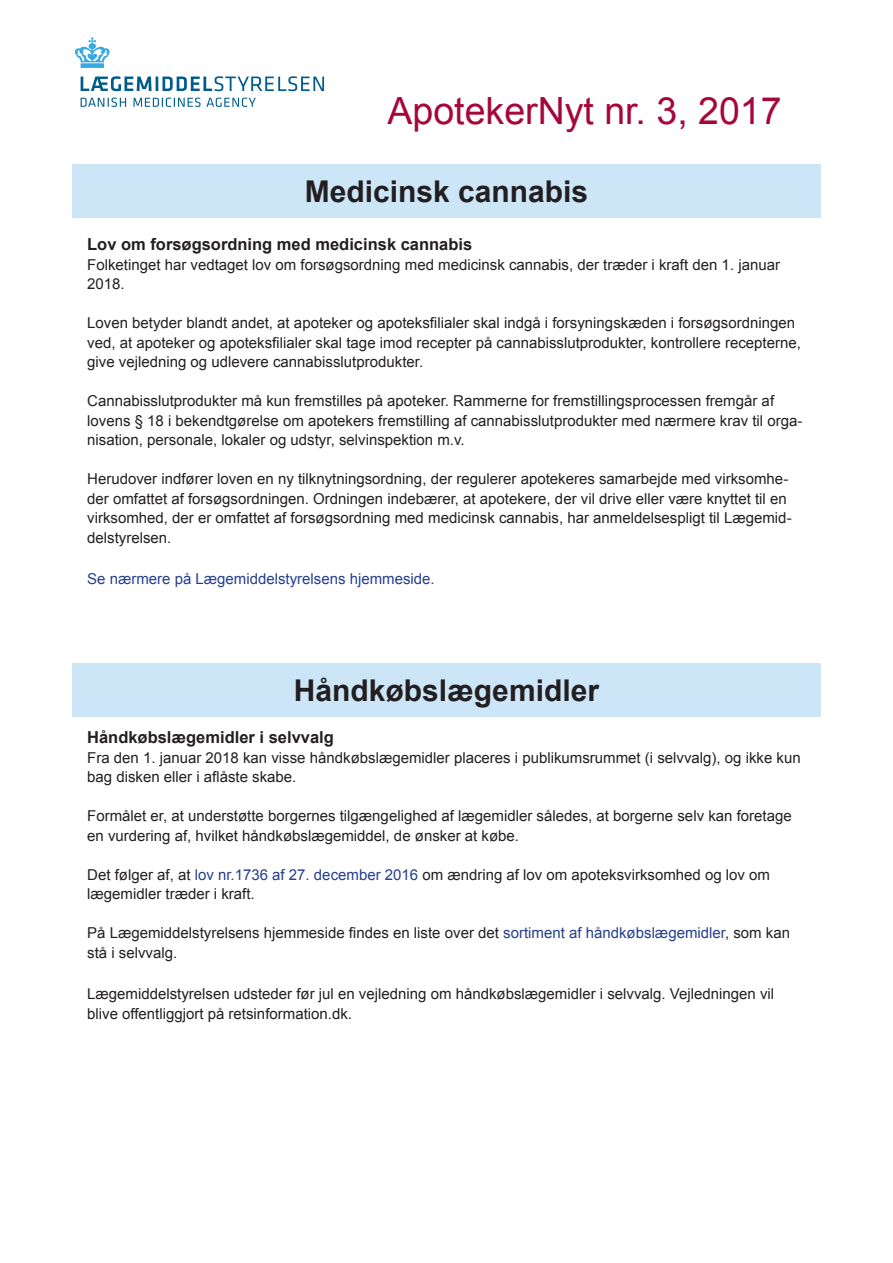
<style>
.page{position:relative;width:893px;height:1263px;background:#fff}
.page>*{position:absolute;margin:0;border:0;box-sizing:border-box;transform-origin:0 0}
.Overskrift{font:37.5px "Arial";color:#a70639}
.Bjælker{font:700 30px "Arial";color:#231f20}
.Manchet{font:700 16.5px "Arial";color:#231f20}
.Brødtekst{font:15px/19.5px "Arial";color:#231f20}
.Hyperlinks{font:15px "Arial";color:#253f8e}
.s1{color:#253f8e}
</style>
<div class="page">
<svg style="left:81px;top:76px;width:243px;height:15px"></svg>
<svg style="left:81px;top:98px;width:45px;height:9px"></svg>
<svg style="left:133px;top:98px;width:123px;height:9px"></svg>
<svg style="left:75px;top:37px;width:35px;height:31px"></svg>
<div style="left:72px;top:165px;width:749px;height:53px;background:#cce6f8"></div>
<div style="left:72px;top:663px;width:749px;height:53px;background:#cce6f8"></div>
<p class="Overskrift" style="left:388px;top:86px;width:395px">ApotekerNyt nr. 3, 2017</p>
<p class="Bjælker" style="left:305px;top:172px;width:285px">Medicinsk cannabis</p>
<p class="Manchet" style="left:87px;top:233px;width:387px">Lov om forsøgsordning med medicinsk cannabis</p>
<p class="Brødtekst" style="left:87px;top:255px;width:694px">Folketinget har vedtaget lov om forsøgsordning med medicinsk cannabis, der træder i kraft den 1. januar<br>2018.</p>
<p class="Brødtekst" style="left:87px;top:313px;width:715px">Loven betyder blandt andet, at apoteker og apoteksfilialer skal indgå i forsyningskæden i forsøgsordningen ved, at apoteker og apoteksfilialer skal tage imod recepter på cannabisslutprodukter, kontrollere recepterne, give vejledning og udlevere cannabisslutprodukter.</p>
<p class="Brødtekst" style="left:87px;top:391px;width:717px">Cannabisslutprodukter må kun fremstilles på apoteker. Rammerne for fremstillingsprocessen fremgår af lovens § 18 i bekendtgørelse om apotekers fremstilling af cannabisslutprodukter med nærmere krav til orga&shy;nisation, personale, lokaler og udstyr, selvinspektion m.v.</p>
<p class="Brødtekst" style="left:87px;top:469px;width:706px">Herudover indfører loven en ny tilknytningsordning, der regulerer apotekeres samarbejde med virksomhe&shy;der omfattet af forsøgsordningen. Ordningen indebærer, at apotekere, der vil drive eller være knyttet til en virksomhed, der er omfattet af forsøgsordning med medicinsk cannabis, har anmeldelsespligt til Lægemid&shy;delstyrelsen.</p>
<p class="Hyperlinks" style="left:87px;top:569px;width:349px">Se nærmere på Lægemiddelstyrelsens hjemmeside.</p>
<p class="Bjælker" style="left:294px;top:670px;width:307px">Håndkøbslægemidler</p>
<p class="Manchet" style="left:87px;top:727px;width:248px">Håndkøbslægemidler i selvvalg</p>
<p class="Brødtekst" style="left:87px;top:748px;width:715px">Fra den 1. januar 2018 kan visse håndkøbslægemidler placeres i publikumsrummet (i selvvalg), og ikke kun bag disken eller i aflåste skabe.</p>
<p class="Brødtekst" style="left:87px;top:806px;width:706px">Formålet er, at understøtte borgernes tilgængelighed af lægemidler således, at borgerne selv kan foretage en vurdering af, hvilket håndkøbslægemiddel, de ønsker at købe.</p>
<p class="Brødtekst" style="left:87px;top:865px;width:684px">Det følger af, at <span class="s1">lov nr.1736 af 27. december 2016</span> om ændring af lov om apoteksvirksomhed og lov om lægemidler træder i kraft.</p>
<p class="Brødtekst" style="left:87px;top:923px;width:704px">På Lægemiddelstyrelsens hjemmeside findes en liste over det <span class="s1">sortiment af håndkøbslægemidler</span>, som kan stå i selvvalg.</p>
<p class="Brødtekst" style="left:87px;top:984px;width:689px">Lægemiddelstyrelsen udsteder før jul en vejledning om håndkøbslægemidler i selvvalg. Vejledningen vil blive offentliggjort på retsinformation.dk.</p>
</div>
